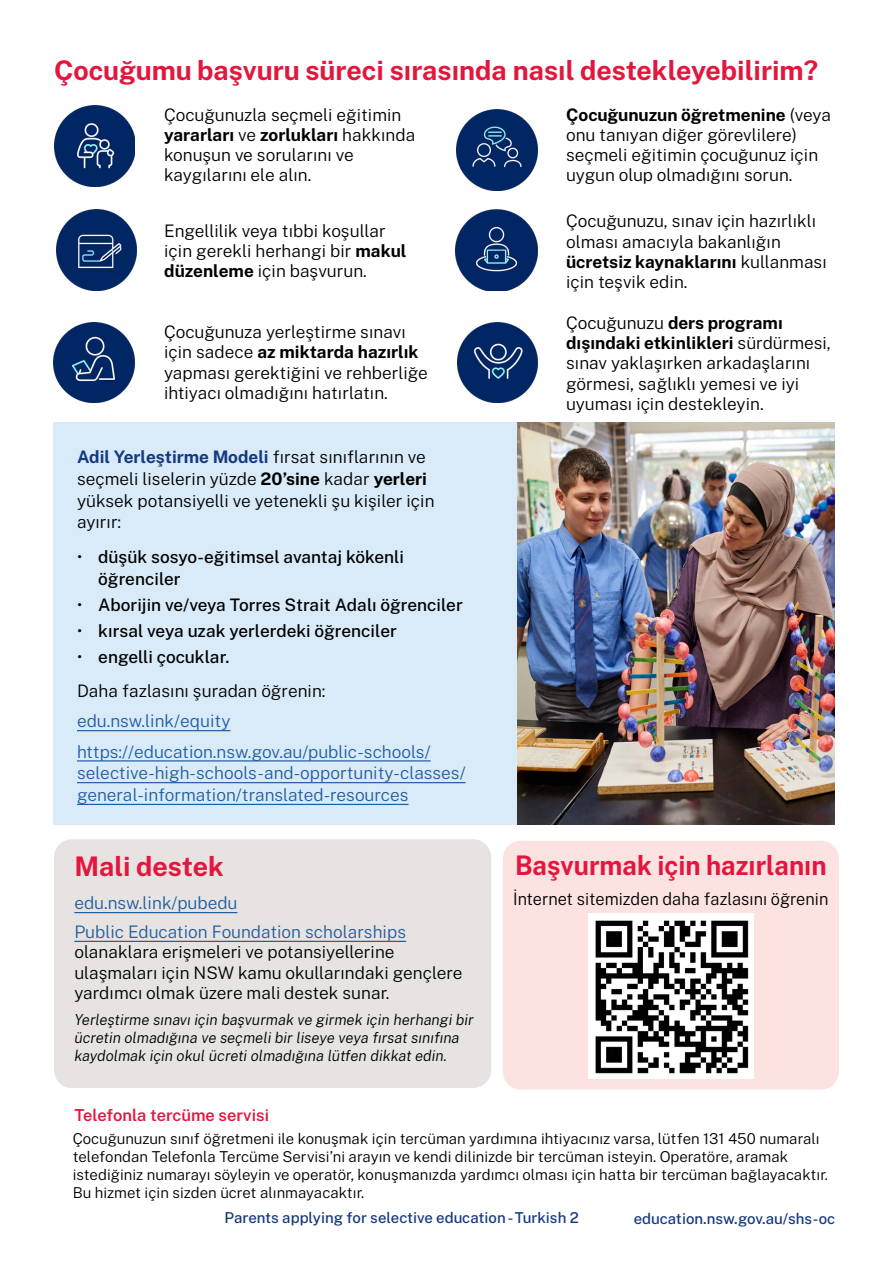
<style>
.page{position:relative;width:893px;height:1263px;background:#fff}
.page>*{position:absolute;margin:0;border:0;box-sizing:border-box;transform-origin:0 0}
.t1{font:700 27px "Public Sans";color:#e3173e}
.t2{font:700 27px "Public Sans";color:#e3173e;scale:.95 1}
.Body_txt_12pt{font:300 17.25px/20.2px "Public Sans";color:#000}
.Body_txt_12pt-2{font:300 17.25px/21.8px "Public Sans";color:#215e9e}
.t3{font:500 17.25px/21.8px "Public Sans";color:#000}
.Body_txt_12pt-3{font:300 17.25px "Public Sans";color:#000;scale:.95 1}
.t4{font:600 16.5px "Public Sans";color:#e3173e}
.Body_txt_Style_3{font:300 15px/18px "Public Sans";color:#000}
.Body_txt_Style_3-2{font:italic 300 15px/18px "Public Sans";color:#000}
.t5{font:500 15px "Public Sans";color:#15397f}
.s1{font-weight:700}
.s2{font-weight:700;color:#15397f}
.s3{font-weight:300}
.s4{color:#215e9e}
</style>
<div class="page">
<div style="left:54px;top:422px;width:466px;height:403px;background:#d9ebf9"></div>
<img style="left:56px;top:210px;width:81px;height:81px">
<div style="left:54px;top:839px;width:437px;height:249px;background:#e7e3e2;border-radius:18px"></div>
<div style="left:503px;top:841px;width:336px;height:248px;background:#fde2e2;border-radius:18px"></div>
<hr style="left:77px;top:730px;width:153px;height:1px;background:#215e9e">
<hr style="left:77px;top:760px;width:354px;height:1px;background:#215e9e">
<hr style="left:77px;top:782px;width:389px;height:1px;background:#215e9e">
<hr style="left:77px;top:804px;width:331px;height:1px;background:#215e9e">
<img style="left:517px;top:422px;width:317px;height:403px">
<hr style="left:74px;top:912px;width:163px;height:1px;background:#215e9e">
<hr style="left:74px;top:941px;width:332px;height:1px;background:#215e9e">
<img style="left:589px;top:914px;width:165px;height:165px">
<img style="left:55px;top:105px;width:80px;height:81px">
<img style="left:455px;top:210px;width:83px;height:81px">
<img style="left:457px;top:322px;width:81px;height:81px">
<img style="left:54px;top:322px;width:80px;height:81px">
<img style="left:456px;top:110px;width:81px;height:80px">
<h2 class="t1" style="left:54px;top:50px;width:766px">Çocuğumu başvuru süreci sırasında nasıl destekleyebilirim?</h2>
<p class="Body_txt_12pt" style="left:164px;top:103px;width:253px">Çocuğunuzla seçmeli eğitimin <span class="s1">yararları</span> ve <span class="s1">zorlukları</span> hakkında konuşun ve sorularını ve kaygılarını ele alın.</p>
<p class="Body_txt_12pt" style="left:566px;top:103px;width:266px"><span class="s1">Çocuğunuzun öğretmenine</span> (veya onu tanıyan diğer görevlilere) seçmeli eğitimin çocuğunuz için uygun olup olmadığını sorun.</p>
<p class="Body_txt_12pt" style="left:164px;top:219px;width:244px">Engellilik veya tıbbi koşullar için gerekli herhangi bir <span class="s1">makul düzenleme</span> için başvurun.</p>
<p class="Body_txt_12pt" style="left:566px;top:210px;width:262px">Çocuğunuzu, sınav için hazırlıklı olması amacıyla bakanlığın <span class="s1">ücretsiz kaynaklarını</span> kullanması için teşvik edin.</p>
<p class="Body_txt_12pt" style="left:164px;top:321px;width:265px">Çocuğunuza yerleştirme sınavı için sadece <span class="s1">az miktarda hazırlık </span>yapması gerektiğini ve rehberliğe ihtiyacı olmadığını hatırlatın.</p>
<p class="Body_txt_12pt" style="left:566px;top:311px;width:266px">Çocuğunuzu <span class="s1">ders programı dışındaki etkinlikleri</span> sürdürmesi, sınav yaklaşırken arkadaşlarını görmesi, sağlıklı yemesi ve iyi uyuması için destekleyin.</p>
<p class="Body_txt_12pt" style="left:77px;top:445px;width:359px;line-height:21.8px"><span class="s2">Adil Yerleştirme Modeli</span> fırsat sınıflarının ve seçmeli liselerin yüzde <span class="s1">20’sine</span> kadar <span class="s1">yerleri </span>yüksek potansiyelli ve yetenekli şu kişiler için ayırır:</p>
<p class="t3" style="left:98px;top:545px;width:307px;text-indent:-21px"><span class="s3">•</span> düşük sosyo-eğitimsel avantaj kökenli öğrenciler</p>
<p class="t3" style="left:77px;top:592px;width:387px"><span class="s3">•</span> Aborijin ve/veya Torres Strait Adalı öğrenciler</p>
<p class="t3" style="left:77px;top:618px;width:321px"><span class="s3">•</span> kırsal veya uzak yerlerdeki öğrenciler</p>
<p class="t3" style="left:77px;top:644px;width:154px"><span class="s3">•</span> engelli çocuklar.</p>
<p class="Body_txt_12pt" style="left:77px;top:680px;width:250px">Daha fazlasını şuradan öğrenin:</p>
<p class="Body_txt_12pt-2" style="left:77px;top:709px;width:155px">edu.nsw.link/equity</p>
<p class="Body_txt_12pt-2" style="left:77px;top:739px;width:390px">https://education.nsw.gov.au/public-schools/ selective-high-schools-and-opportunity-classes/ general-information/translated-resources</p>
<h2 class="t1" style="left:74px;top:847px;width:151px">Mali destek</h2>
<p class="Body_txt_12pt-2" style="left:74px;top:891px;width:165px">edu.nsw.link/pubedu</p>
<p class="Body_txt_12pt" style="left:74px;top:921px;width:390px"><span class="s4">Public Education Foundation scholarships </span>olanaklara erişmeleri ve potansiyellerine ulaşmaları için NSW kamu okullarındaki gençlere yardımcı olmak üzere mali destek sunar.</p>
<p class="Body_txt_Style_3-2" style="left:74px;top:1010px;width:401px">Yerleştirme sınavı için başvurmak ve girmek için herhangi bir ücretin olmadığına ve seçmeli bir liseye veya fırsat sınıfına kaydolmak için okul ücreti olmadığına lütfen dikkat edin.</p>
<h2 class="t2" style="left:515px;top:845px;width:329px">Başvurmak için hazırlanın</h2>
<p class="Body_txt_12pt-3" style="left:513px;top:886px;width:333px">İnternet sitemizden daha fazlasını öğrenin</p>
<h3 class="t4" style="left:74px;top:1103px;width:196px">Telefonla tercüme servisi</h3>
<p class="Body_txt_Style_3" style="left:73px;top:1128px;width:757px">Çocuğunuzun sınıf öğretmeni ile konuşmak için tercüman yardımına ihtiyacınız varsa, lütfen 131 450 numaralı telefondan Telefonla Tercüme Servisi’ni arayın ve kendi dilinizde bir tercüman isteyin. Operatöre, aramak istediğiniz numarayı söyleyin ve operatör, konuşmanızda yardımcı olması için hatta bir tercüman bağlayacaktır.<br>Bu hizmet için sizden ücret alınmayacaktır.</p>
<p class="t5" style="left:225px;top:1207px;width:356px">Parents applying for selective education - Turkish 2</p>
<p class="t5" style="left:634px;top:1208px;width:203px">education.nsw.gov.au/shs-oc</p>
</div>
